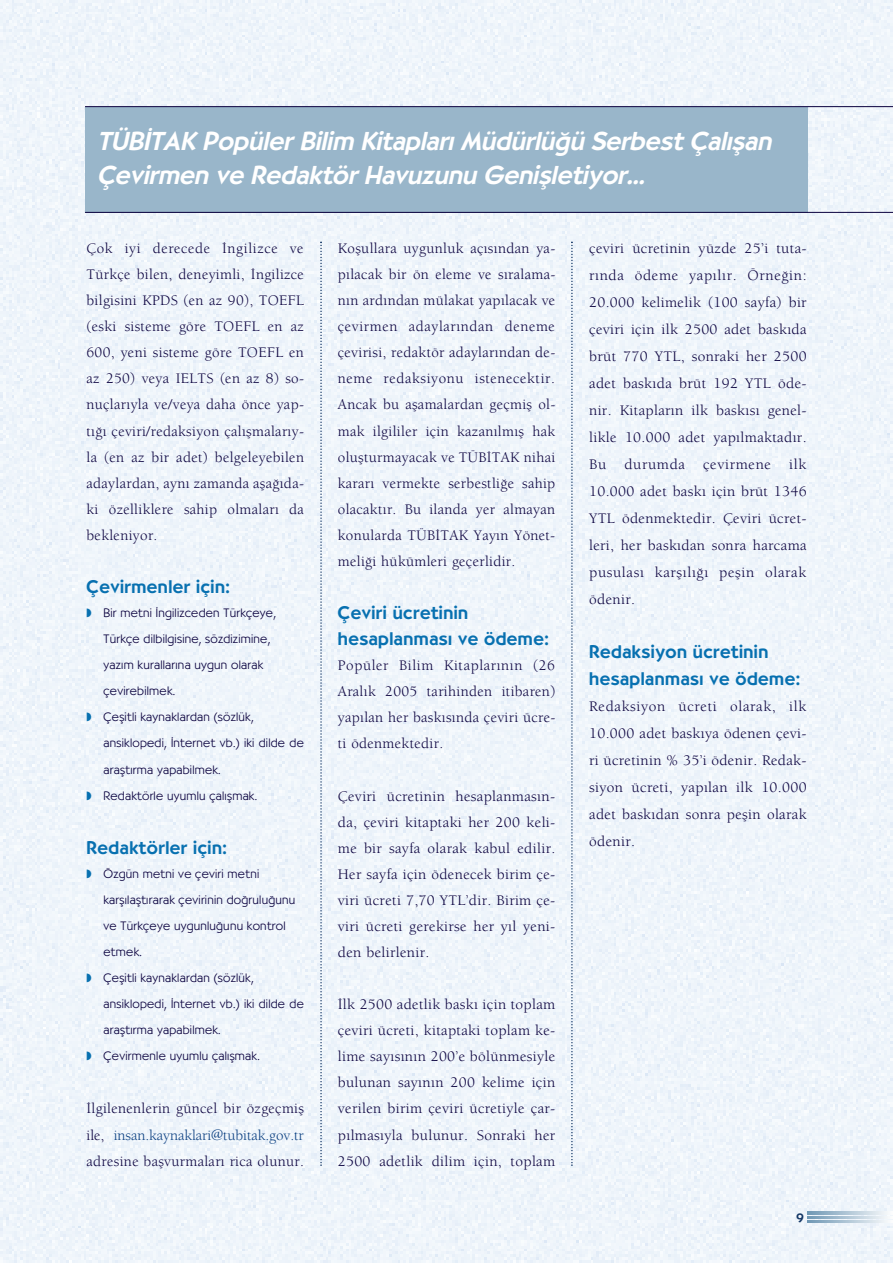
<style>
.page{position:relative;width:893px;height:1263px;background:#eff5fb}
.page>*{position:absolute;margin:0;border:0;box-sizing:border-box;transform-origin:0 0}
.t1{font:italic 500 25.5px/34.5px "Bernhard";color:#fff}
.t2{font:500 18px/26.1px "Bernhard";letter-spacing:.025em;color:#0770b0}
.t3{font:15px/26.1px "Berkeley";letter-spacing:.02em;color:#0a013e;text-align:justify}
.t4{font:300 12px "Bernhard";letter-spacing:.02em;color:#0a013e}
.t5{font:500 12px "Bernhard";color:#143766}
.s1{color:#0770b0}
.s2{color:#0a3f81}
</style>
<div class="page">
<svg style="left:808px;top:1212px;width:85px;height:10px"></svg>
<div style="left:85px;top:107px;width:723px;height:105px;background:#99b6ca"></div>
<hr style="left:85px;top:106px;width:808px;height:1px;background:#0a013e">
<hr style="left:85px;top:212px;width:808px;height:1px;background:#0a013e">
<svg style="left:320px;top:242px;width:2px;height:924px"></svg>
<svg style="left:571px;top:242px;width:2px;height:924px"></svg>
<h1 class="t1" style="left:97px;top:124px;width:680px">TÜB‹TAK Pop üler Bilim Kitap lar› Müdürlü¤ü Serbest Çal›flan<br>Çevirmen ve Redaktör Havuzunu Geniflletiyor...</h1>
<p class="t3" style="left:87px;top:235px;width:219px">Çok iyi derecede ‹ngilizce ve Türkçe bilen, deneyimli, ‹ngilizce bilgisini KPDS (en az 90), TOEFL (eski sisteme göre TOEFL en az 600, yeni sisteme göre TOEFL en az 250) veya IELTS (en az 8) so&shy;nuçlar›yla ve/veya daha önce yap&shy;t›¤› çeviri/redaksiyon çal›flmalar›y&shy;la (en az bir adet) belgeleyebilen adaylardan, ayn› zamanda afla¤›da&shy;ki özelliklere sahip olmalar› da bekleniyor.</p>
<p class="t2" style="left:87px;top:574px;width:145px">Çevirmenler için:</p>
<p class="t4" style="left:87px;top:606px;width:191px"><span class="s1">◗</span> Bir metni ‹ngilizceden Türkçeye,</p>
<p class="t4" style="left:104px;top:632px;width:168px">Türkçe dilbilgisine, sözdizimine,</p>
<p class="t4" style="left:104px;top:658px;width:161px">yaz›m kurallar›na uygun olarak</p>
<p class="t4" style="left:104px;top:684px;width:73px">çevirebilmek.</p>
<p class="t4" style="left:87px;top:710px;width:168px"><span class="s1">◗</span> Çeflitli kaynaklardan (sözlük,</p>
<p class="t4" style="left:104px;top:736px;width:202px">ansiklopedi, ‹nternet vb.) iki dilde de</p>
<p class="t4" style="left:104px;top:762px;width:119px">araflt›rma yapabilmek.</p>
<p class="t4" style="left:87px;top:788px;width:172px"><span class="s1">◗</span> Redaktörle uyumlu çal›flmak.</p>
<p class="t2" style="left:87px;top:834px;width:142px">Redaktörler için:</p>
<p class="t4" style="left:87px;top:867px;width:174px"><span class="s1">◗</span> Özgün metni ve çeviri metni</p>
<p class="t4" style="left:104px;top:893px;width:193px">karfl›laflt›rarak çevirinin do¤rulu¤unu</p>
<p class="t4" style="left:104px;top:919px;width:184px">ve Türkçeye uygunlu¤unu kontrol</p>
<p class="t4" style="left:104px;top:945px;width:40px">etmek.</p>
<p class="t4" style="left:87px;top:971px;width:168px"><span class="s1">◗</span> Çeflitli kaynaklardan (sözlük,</p>
<p class="t4" style="left:104px;top:997px;width:202px">ansiklopedi, ‹nternet vb.) iki dilde de</p>
<p class="t4" style="left:104px;top:1023px;width:119px">araflt›rma yapabilmek.</p>
<p class="t4" style="left:87px;top:1049px;width:175px"><span class="s1">◗</span> Çevirmenle uyumlu çal›flmak.</p>
<p class="t3" style="left:87px;top:1095px;width:219px">‹lgilenenlerin güncel bir özgeçmifl ile, <span class="s2">insan.kaynaklari@tubitak.gov.tr </span>adresine baflvurmalar› rica olunur.</p>
<p class="t3" style="left:338px;top:235px;width:219px">Koflullara uygunluk aç›s›ndan ya&shy;p›lacak bir ön eleme ve s›ralama&shy;n›n ard›ndan mülakat yap›lacak ve çevirmen adaylar›ndan deneme çevirisi, redaktör adaylar›ndan de&shy;neme redaksiyonu istenecektir.<br>Ancak bu aflamalardan geçmifl ol&shy;mak ilgililer için kazan›lm›fl hak oluflturmayacak ve TÜB‹TAK nihai karar› vermekte serbestli¤e sahip olacakt›r. Bu ilanda yer almayan konularda TÜB‹TAK Yay›n Yönet&shy;meli¤i hükümleri geçerlidir.</p>
<p class="t2" style="left:338px;top:600px;width:212px">Çeviri ücretinin hesaplanmas› ve ödeme:</p>
<p class="t3" style="left:338px;top:652px;width:219px">Popüler Bilim Kitaplar›n›n (26<br>Aral›k 2005 tarihinden itibaren) yap›lan her bask›s›nda çeviri ücre&shy;ti ödenmektedir.</p>
<p class="t3" style="left:338px;top:782px;width:219px">Çeviri ücretinin hesaplanmas›n&shy;da, çeviri kitaptaki her 200 keli&shy;me bir sayfa olarak kabul edilir.<br>Her sayfa için ödenecek birim çe&shy;viri ücreti 7,70 YTL’dir. Birim çe&shy;viri ücreti gerekirse her y›l yeni&shy;den belirlenir.</p>
<p class="t3" style="left:338px;top:991px;width:219px">‹lk 2500 adetlik bask› için toplam çeviri ücreti, kitaptaki toplam ke&shy;lime say›s›n›n 200’e bölünmesiyle bulunan say›n›n 200 kelime için verilen birim çeviri ücretiyle çar&shy;p›lmas›yla bulunur. Sonraki her 2500 adetlik dilim için, toplam</p>
<p class="t3" style="left:589px;top:234px;width:219px;line-height:27px">çeviri ücretinin yüzde 25’i tuta&shy;r›nda ödeme yap›l›r. Örne¤in:<br>20.000 kelimelik (100 sayfa) bir çeviri için ilk 2500 adet bask›da brüt 770 YTL, sonraki her 2500 adet bask›da brüt 192 YTL öde&shy;nir. Kitaplar›n ilk bask›s› genel&shy;likle 10.000 adet yap›lmaktad›r.<br>Bu durumda çevirmene ilk 10.000 adet bask› için brüt 1346<br>YTL ödenmektedir. Çeviri ücret&shy;leri, her bask›dan sonra harcama pusulas› karfl›l›¤› peflin olarak ödenir.</p>
<p class="t2" style="left:589px;top:639px;width:212px;line-height:27px">Redaksiyon ücretinin hesaplanmas› ve ödeme:</p>
<p class="t3" style="left:589px;top:693px;width:219px;line-height:27px">Redaksiyon ücreti olarak, ilk 10.000 adet bask›ya ödenen çevi&shy;ri ücretinin % 35’i ödenir. Redak&shy;siyon ücreti, yap›lan ilk 10.000 adet bask›dan sonra peflin olarak ödenir.</p>
<p class="t5" style="left:796px;top:1210px;width:9px">9</p>
</div>
